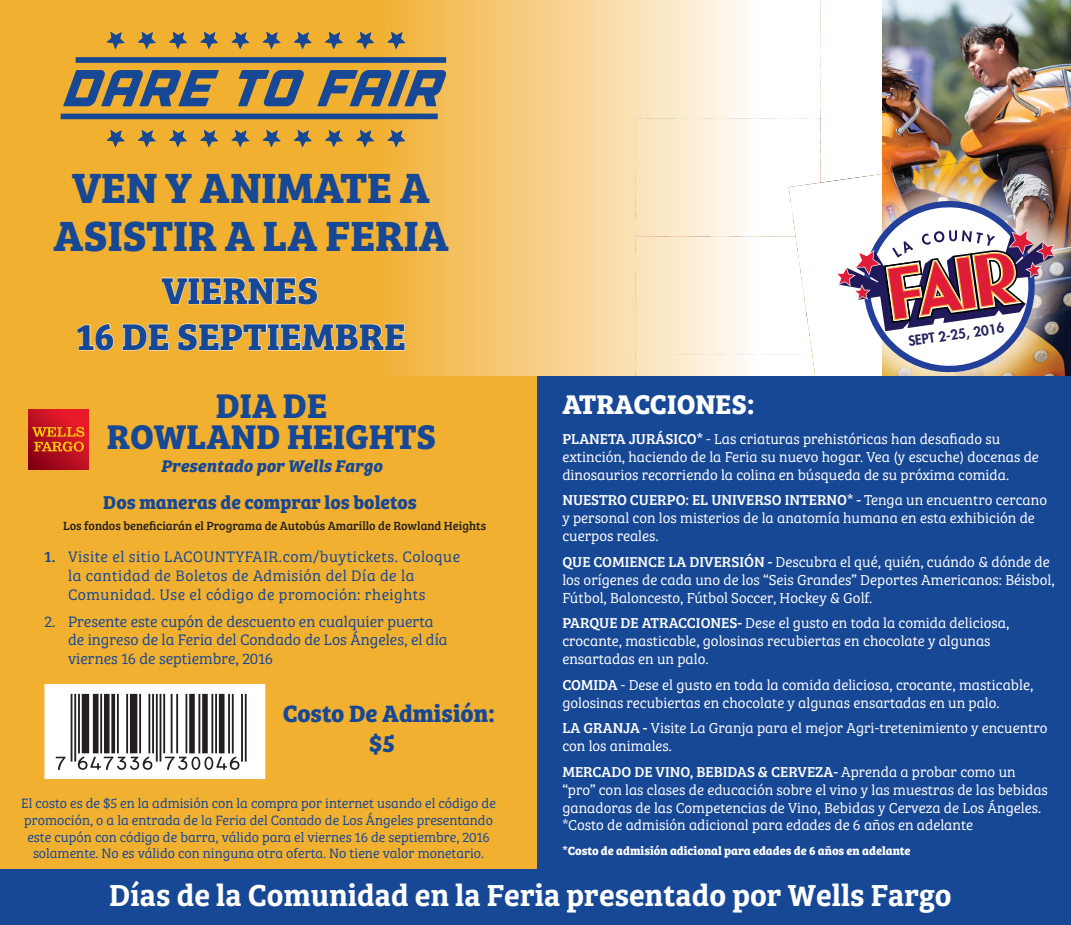
<style>
.page{position:relative;width:1071px;height:925px;background:#fff}
.page>*{position:absolute;margin:0;border:0;box-sizing:border-box;transform-origin:0 0}
.t1{font:700 43.75px/47.2px "Bree Serif";color:#174896;text-align:center}
.t2{font:700 38.5px/46.2px "Bree Serif";color:#174896;text-align:center}
.t3{font:700 35.52px/31px "Bree Serif";color:#174896;text-align:center}
.t4{font:31.5px "Bree Serif Sb";color:#fff}
.t5{font:700 28px "Bree Serif";color:#fff}
.t6{font:700 24.5px "Bree Serif";color:#174896}
.t7{font:700 19.25px "Bree Serif";color:#174896}
.t8{font:italic 700 17.5px "Bree Serif";color:#174896}
.t9{font:15.75px/18.9px "Bree Serif Lt";letter-spacing:.03em;color:#174896}
.t10{font:15.75px/18.9px "Bree Serif Lt";letter-spacing:.01em;color:#174896}
.t11{font:14.88px/17.8px "Bree Serif Lt";color:#fff}
.t12{font:14.88px "Bree Serif";color:#fff}
.t13{font:14px/16.8px "Bree Serif Lt";color:#174896;text-align:center}
.t14{font:800 13.3px "Futura";color:#23235a}
.t15{font:12.25px "Bree Serif";color:#231f20}
.t16{font:700 12.25px "Bree Serif";color:#fff}
.s1{font-family:"Bree Serif"}
.s2{font-family:"Bree Serif Lt"}
</style>
<div class="page">
<img style="left:882px;top:0;width:189px;height:154px">
<div style="left:0;top:0;width:265px;height:376px;background:#f1b02f"></div>
<img style="left:265px;top:0;width:185px;height:236px">
<img style="left:450px;top:0;width:370px;height:236px">
<img style="left:820px;top:0;width:1px;height:174px">
<img style="left:265px;top:236px;width:185px;height:119px">
<img style="left:450px;top:236px;width:339px;height:119px">
<img style="left:265px;top:355px;width:370px;height:21px">
<img style="left:635px;top:355px;width:109px;height:21px">
<div style="left:0;top:376px;width:538px;height:511px;background:#f1b02f"></div>
<svg style="left:28px;top:409px;width:61px;height:61px"></svg>
<svg style="left:28px;top:414px;width:510px;height:38px"></svg>
<img style="left:882px;top:154px;width:142px;height:222px">
<img style="left:1024px;top:147px;width:47px;height:229px">
<img style="left:789px;top:174px;width:93px;height:202px">
<img style="left:836px;top:199px;width:219px;height:173px">
<svg style="left:63px;top:70px;width:156px;height:36px;background:#71736b"></svg>
<svg style="left:238px;top:70px;width:66px;height:36px;background:#767568"></svg>
<svg style="left:317px;top:70px;width:129px;height:36px;background:#76766d"></svg>
<div style="left:61px;top:114px;width:377px;height:5px;background:#174896"></div>
<div style="left:76px;top:57px;width:370px;height:6px;background:#174896"></div>
<svg style="left:138px;top:32px;width:18px;height:17px"></svg>
<svg style="left:107px;top:32px;width:18px;height:17px"></svg>
<svg style="left:200px;top:32px;width:18px;height:17px"></svg>
<svg style="left:169px;top:32px;width:18px;height:17px"></svg>
<svg style="left:263px;top:32px;width:18px;height:17px"></svg>
<svg style="left:231px;top:32px;width:18px;height:17px"></svg>
<svg style="left:325px;top:32px;width:18px;height:17px"></svg>
<svg style="left:294px;top:32px;width:18px;height:17px"></svg>
<svg style="left:387px;top:32px;width:18px;height:17px"></svg>
<svg style="left:356px;top:32px;width:18px;height:17px"></svg>
<svg style="left:138px;top:130px;width:18px;height:17px"></svg>
<svg style="left:107px;top:130px;width:18px;height:17px"></svg>
<svg style="left:200px;top:130px;width:18px;height:17px"></svg>
<svg style="left:169px;top:130px;width:18px;height:17px"></svg>
<svg style="left:263px;top:130px;width:18px;height:17px"></svg>
<svg style="left:231px;top:130px;width:18px;height:17px"></svg>
<svg style="left:325px;top:130px;width:18px;height:17px"></svg>
<svg style="left:294px;top:130px;width:18px;height:17px"></svg>
<svg style="left:387px;top:130px;width:18px;height:17px"></svg>
<svg style="left:356px;top:130px;width:18px;height:17px"></svg>
<div style="left:538px;top:376px;width:533px;height:508px;background:#174896"></div>
<div style="left:0;top:869px;width:1071px;height:56px;background:#174896"></div>
<svg style="left:161px;top:277px;width:157px;height:28px;background:#f3c05b"></svg>
<svg style="left:76px;top:323px;width:38px;height:28px"></svg>
<svg style="left:122px;top:323px;width:47px;height:28px"></svg>
<svg style="left:178px;top:323px;width:228px;height:28px;background:#f3c05c"></svg>
<div style="left:44px;top:684px;width:222px;height:95px;background:#fff"></div>
<h1 class="t1" style="left:53px;top:162px;width:397px">VEN Y ANIMATE A<br>ASISTIR A LA FERIA</h1>
<h2 class="t2" style="left:76px;top:265px;width:331px">VIERNES<br>16 DE SEPTIEMBRE</h2>
<h3 class="t3" style="left:107px;top:388px;width:331px">DIA DE<br>ROWLAND HEIGHTS</h3>
<p class="t8" style="left:161px;top:451px;width:223px">Presentado por Wells Fargo</p>
<p class="t7" style="left:103px;top:487px;width:315px">Dos maneras de comprar los boletos</p>
<p class="t15" style="left:63px;top:516px;width:424px">Los fondos beneficiarán el Programa de Autobús Amarillo de Rowland Heights</p>
<p class="t9" style="left:68px;top:546px;width:394px;text-indent:-24px"><span class="s1">1.</span> Visite el sitio LACOUNTYFAIR.com/buytickets. Coloque la cantidad de Boletos de Admisión del Día de la<br>Comunidad. Use el código de promoción: rheights</p>
<p class="t10" style="left:68px;top:611px;width:381px;text-indent:-24px">2. Presente este cupón de descuento en cualquier puerta de ingreso de la Feria del Condado de Los Ángeles, el día viernes 16 de septiembre, 2016</p>
<h3 class="t6" style="left:283px;top:694px;width:213px">Costo De Admisión:</h3>
<h3 class="t6" style="left:369px;top:724px;width:27px">$5</h3>
<p class="t13" style="left:21px;top:794px;width:476px">El costo es de $5 en la admisión con la compra por internet usando el código de promoción, o a la entrada de la Feria del Contado de Los Ángeles presentando este cupón con código de barra, válido para el viernes 16 de septiembre, 2016 solamente. No es válido con ninguna otra oferta. No tiene valor monetario.</p>
<h3 class="t5" style="left:562px;top:382px;width:193px">ATRACCIONES:</h3>
<p class="t14" style="left:907px;top:332px;width:98px;rotate:-8deg">SEPT 2-25, 2016</p>
<p class="t11" style="left:562px;top:429px;width:478px"><span class="s1">PLANETA JURÁSICO*</span> - Las criaturas prehistóricas han desafiado su extinción, haciendo de la Feria su nuevo hogar. Vea (y escuche) docenas de dinosaurios recorriendo la colina en búsqueda de su próxima comida.</p>
<p class="t12" style="left:562px;top:489px;width:486px">NUESTRO CUERPO: EL UNIVERSO INTERNO* - <span class="s2">Tenga un encuentro cercano</span></p>
<p class="t11" style="left:562px;top:508px;width:474px">y personal con los misterios de la anatomía humana en esta exhibición de cuerpos reales.</p>
<p class="t11" style="left:562px;top:552px;width:494px"><span class="s1">QUE COMIENCE LA DIVERSIÓN -</span> Descubra el qué, quién, cuándo &amp; dónde de los orígenes de cada uno de los “Seis Grandes” Deportes Americanos: Béisbol,<br>Fútbol, Baloncesto, Fútbol Soccer, Hockey &amp; Golf.</p>
<p class="t11" style="left:562px;top:613px;width:448px"><span class="s1">PARQUE DE ATRACCIONES-</span> Dese el gusto en toda la comida deliciosa, crocante, masticable, golosinas recubiertas en chocolate y algunas ensartadas en un palo.</p>
<p class="t11" style="left:562px;top:675px;width:472px"><span class="s1">COMIDA</span> - Dese el gusto en toda la comida deliciosa, crocante, masticable, golosinas recubiertas en chocolate y algunas ensartadas en un palo.</p>
<p class="t11" style="left:562px;top:718px;width:487px"><span class="s1">LA GRANJA -</span> Visite La Granja para el mejor Agri-tretenimiento y encuentro con los animales.</p>
<p class="t12" style="left:562px;top:760px;width:455px">MERCADO DE VINO, BEBIDAS &amp; CERVEZA- <span class="s2">Aprenda a probar como un</span></p>
<p class="t11" style="left:562px;top:780px;width:487px">“pro” con las clases de educación sobre el vino y las muestras de las bebidas ganadoras de las Competencias de Vino, Bebidas y Cerveza de Los Ángeles. *Costo de admisión adicional para edades de 6 años en adelante</p>
<p class="t16" style="left:562px;top:841px;width:350px">*Costo de admisión adicional para edades de 6 años en adelante</p>
<h3 class="t4" style="left:109px;top:871px;width:844px">Días de la Comunidad en la Feria presentado por Wells Fargo</h3>
</div>
